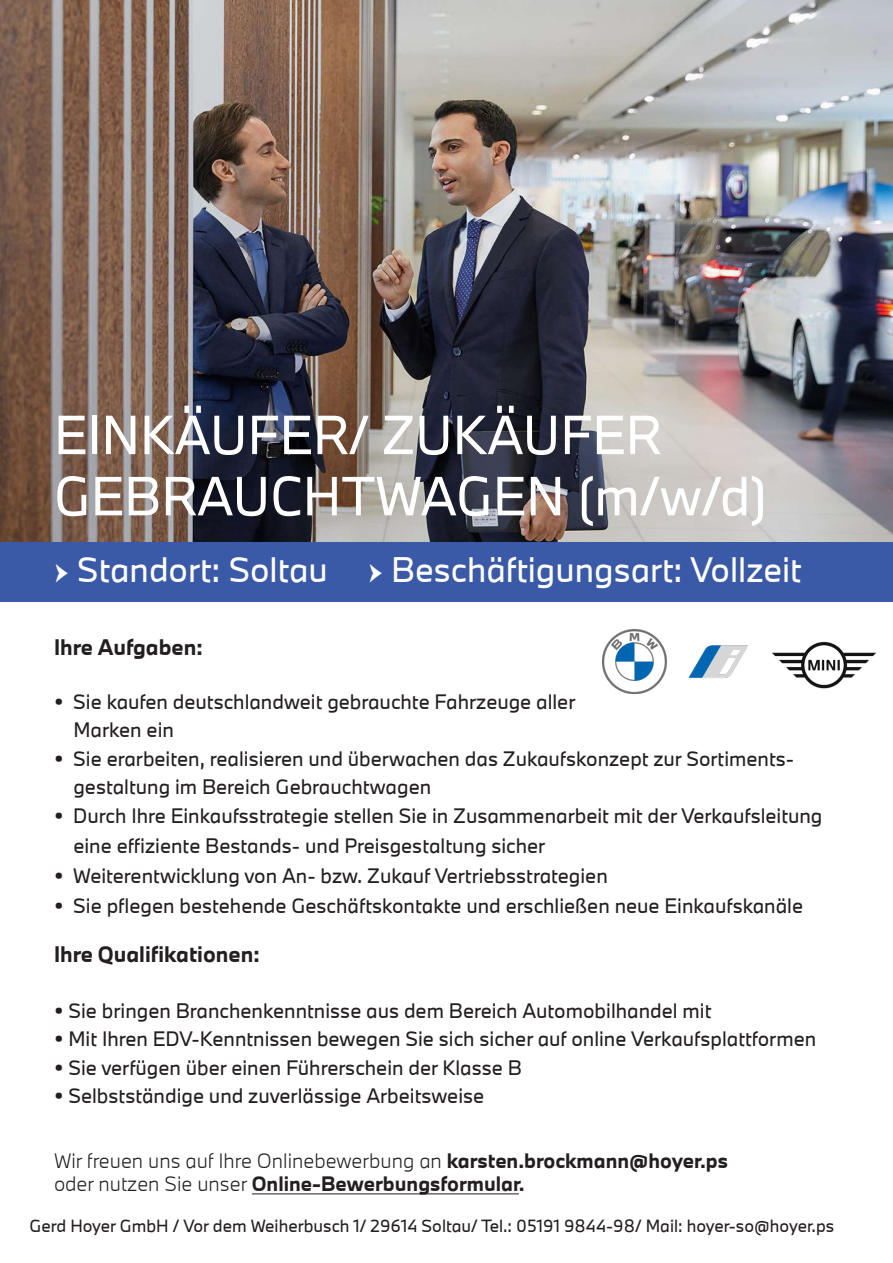
<style>
.page{position:relative;width:893px;height:1263px;background:#fff}
.page>*{position:absolute;margin:0;border:0;box-sizing:border-box;transform-origin:0 0}
.t1{font:51px "BMW Type Next TT";color:#fff}
.t2{font:33px "BMW Type Next TT";color:#fff}
.t3{font:700 21px "BMW Type Next TT";color:#231f20}
.t4{font:19.5px/28.5px "BMW Type Next TT";color:#231f20}
.t5{font:300 19.5px/23.4px "BMW Type Next TT";color:#231f20}
.t6{font:16.5px "BMW Type Next TT";color:#231f20}
.s1{font-family:"Minion Pro"}
.s2{font-weight:700}
</style>
<div class="page">
<img style="left:0;top:0;width:893px;height:542px">
<div style="left:0;top:542px;width:893px;height:60px;background:#3a59a7"></div>
<hr style="left:252px;top:1193px;width:267px;height:1px;background:#231f20">
<img style="left:602px;top:629px;width:146px;height:65px">
<img style="left:772px;top:642px;width:104px;height:47px">
<p class="t1" style="left:54px;top:400px;width:609px">EINKÄUFER/ ZUKÄUFER</p>
<p class="t1" style="left:54px;top:461px;width:715px">GEBRAUCHTWAGEN (m/w/d)</p>
<p class="t2" style="left:55px;top:547px;width:748px"><span class="s1">→</span> Standort: Soltau <span class="s1">→</span> Beschäftigungsart: Vollzeit</p>
<p class="t3" style="left:54px;top:633px;width:150px">Ihre Aufgaben:</p>
<p class="t4" style="left:73px;top:687px;width:504px;text-indent:-19px">• Sie kaufen deutschlandweit gebrauchte Fahrzeuge aller<br>Marken ein</p>
<p class="t4" style="left:73px;top:744px;width:722px;text-indent:-19px">• Sie erarbeiten, realisieren und überwachen das Zukaufskonzept zur Sortiments&shy;gestaltung im Bereich Gebrauchtwagen</p>
<p class="t4" style="left:73px;top:800px;width:750px;line-height:30px;text-indent:-19px">• Durch Ihre Einkaufsstrategie stellen Sie in Zusammenarbeit mit der Verkaufsleitung eine effiziente Bestands- und Preisgestaltung sicher</p>
<p class="t4" style="left:54px;top:861px;width:555px">• Weiterentwicklung von An- bzw. Zukauf Vertriebsstrategien</p>
<p class="t4" style="left:54px;top:891px;width:751px">• Sie pflegen bestehende Geschäftskontakte und erschließen neue Einkaufskanäle</p>
<p class="t3" style="left:54px;top:940px;width:207px">Ihre Qualifikationen:</p>
<p class="t4" style="left:54px;top:996px;width:659px">• Sie bringen Branchenkenntnisse aus dem Bereich Automobilhandel mit</p>
<p class="t4" style="left:54px;top:1024px;width:764px">• Mit Ihren EDV-Kenntnissen bewegen Sie sich sicher auf online Verkaufsplattformen</p>
<p class="t4" style="left:54px;top:1053px;width:469px">• Sie verfügen über einen Führerschein der Klasse B</p>
<p class="t4" style="left:54px;top:1081px;width:432px">• Selbstständige und zuverlässige Arbeitsweise</p>
<p class="t5" style="left:54px;top:1148px;width:676px">Wir freuen uns auf Ihre Onlinebewerbung an <span class="s2">karsten.brockmann@hoyer.ps </span>oder nutzen Sie unser <span class="s2">Online-Bewerbungsformular.</span></p>
<p class="t6" style="left:30px;top:1215px;width:806px">Gerd Hoyer GmbH / Vor dem Weiherbusch 1/ 29614 Soltau/ Tel.: 05191 9844-98/ Mail: hoyer-so@hoyer.ps</p>
</div>
